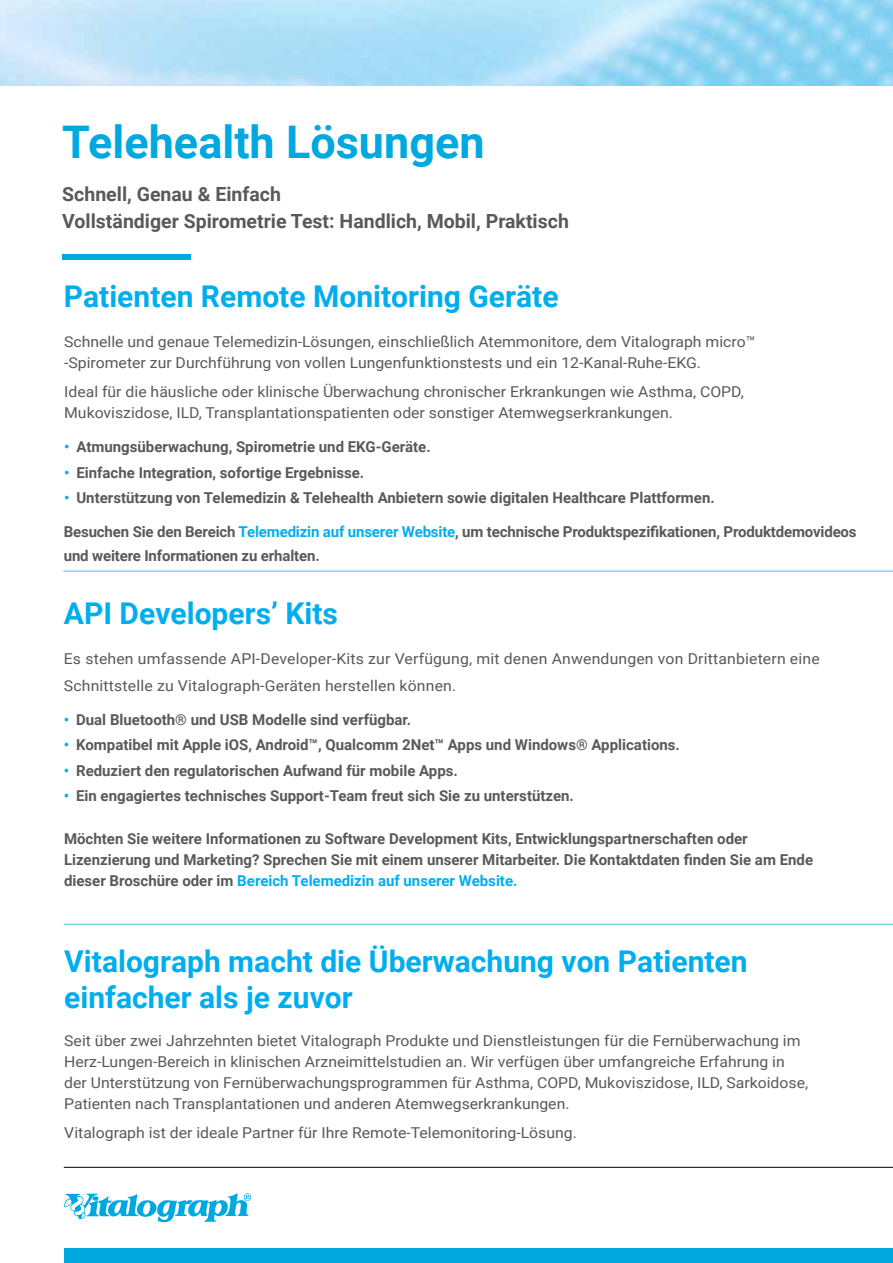
<style>
.page{position:relative;width:893px;height:1263px;background:#fff}
.page>*{position:absolute;margin:0;border:0;box-sizing:border-box;transform-origin:0 0}
.t1{font:700 45px "Roboto";color:#00a8e0}
.t2{font:700 30px/36px "Roboto";color:#00aeef}
.t3{font:700 19.5px/26.5px "Roboto";color:#58595b}
.t4{font:15px/21px "Roboto";color:#58595b;scale:1.05 1}
.t5{font:700 15px/21px "Roboto";color:#58595b}
.s1{color:#00aeef}
</style>
<div class="page">
<hr style="left:64px;top:1167px;width:829px;height:1px;background:#000">
<svg style="left:64px;top:1193px;width:187px;height:29px"></svg>
<div style="left:64px;top:1248px;width:829px;height:15px;background:#00a8e0"></div>
<hr style="left:63px;top:570px;width:830px;height:2px;background:#00a8e0">
<div style="left:62px;top:254px;width:129px;height:6px;background:#00a8e0"></div>
<hr style="left:64px;top:923px;width:829px;height:2px;background:#00a8e0">
<h1 class="t1" style="left:62px;top:110px;width:424px">Telehealth Lösungen</h1>
<h3 class="t3" style="left:62px;top:180px;width:508px">Schnell, Genau &amp; Einfach<br>Vollständiger Spirometrie Test: Handlich, Mobil, Praktisch</h3>
<h2 class="t2" style="left:64px;top:278px;width:496px">Patienten Remote Monitoring Geräte</h2>
<p class="t4" style="left:64px;top:330px;width:660px">Schnelle und genaue Telemedizin-Lösungen, einschließlich Atemmonitore, dem Vitalograph micro™ -Spirometer zur Durchführung von vollen Lungenfunktionstests und ein 12-Kanal-Ruhe-EKG.</p>
<p class="t4" style="left:64px;top:381px;width:649px">Ideal für die häusliche oder klinische Überwachung chronischer Erkrankungen wie Asthma, COPD,<br>Mukoviszidose, ILD, Transplantationspatienten oder sonstiger Atemwegserkrankungen.</p>
<p class="t5" style="left:64px;top:436px;width:368px"><span class="s1">•</span> Atmungsüberwachung, Spirometrie und EKG-Geräte.</p>
<p class="t5" style="left:64px;top:461px;width:302px"><span class="s1">•</span> Einfache Integration, sofortige Ergebnisse.</p>
<p class="t5" style="left:64px;top:487px;width:652px"><span class="s1">•</span> Unterstützung von Telemedizin &amp; Telehealth Anbietern sowie digitalen Healthcare Plattformen.</p>
<p class="t5" style="left:64px;top:519px;width:794px;line-height:24px">Besuchen Sie den Bereich <span class="s1">Telemedizin auf unserer Website</span>, um technische Produktspezifikationen, Produktdemovideos und weitere Informationen zu erhalten.</p>
<h2 class="t2" style="left:64px;top:595px;width:276px">API Developers’ Kits</h2>
<p class="t4" style="left:64px;top:644px;width:721px;line-height:27px">Es stehen umfassende API-Developer-Kits zur Verfügung, mit denen Anwendungen von Drittanbietern eine<br>Schnittstelle zu Vitalograph-Geräten herstellen können.</p>
<p class="t5" style="left:64px;top:708px;width:349px"><span class="s1">•</span> Dual Bluetooth® und USB Modelle sind verfügbar.</p>
<p class="t5" style="left:64px;top:734px;width:618px"><span class="s1">•</span> Kompatibel mit Apple iOS, Android™, Qualcomm 2Net™ Apps und Windows® Applications.</p>
<p class="t5" style="left:64px;top:759px;width:396px"><span class="s1">•</span> Reduziert den regulatorischen Aufwand für mobile Apps.</p>
<p class="t5" style="left:64px;top:785px;width:512px"><span class="s1">•</span> Ein engagiertes technisches Support-Team freut sich Sie zu unterstützen.</p>
<p class="t5" style="left:64px;top:828px;width:751px">Möchten Sie weitere Informationen zu Software Development Kits, Entwicklungspartnerschaften oder<br>Lizenzierung und Marketing? Sprechen Sie mit einem unserer Mitarbeiter. Die Kontaktdaten finden Sie am Ende dieser Broschüre oder im <span class="s1">Bereich Telemedizin auf unserer Website.</span></p>
<h2 class="t2" style="left:64px;top:942px;width:685px">Vitalograph macht die Überwachung von Patienten einfacher als je zuvor</h2>
<p class="t4" style="left:64px;top:1029px;width:710px">Seit über zwei Jahrzehnten bietet Vitalograph Produkte und Dienstleistungen für die Fernüberwachung im Herz-Lungen-Bereich in klinischen Arzneimittelstudien an. Wir verfügen über umfangreiche Erfahrung in der Unterstützung von Fernüberwachungsprogrammen für Asthma, COPD, Mukoviszidose, ILD, Sarkoidose, Patienten nach Transplantationen und anderen Atemwegserkrankungen.</p>
<p class="t4" style="left:64px;top:1122px;width:490px">Vitalograph ist der ideale Partner für Ihre Remote-Telemonitoring-Lösung.</p>
</div>
